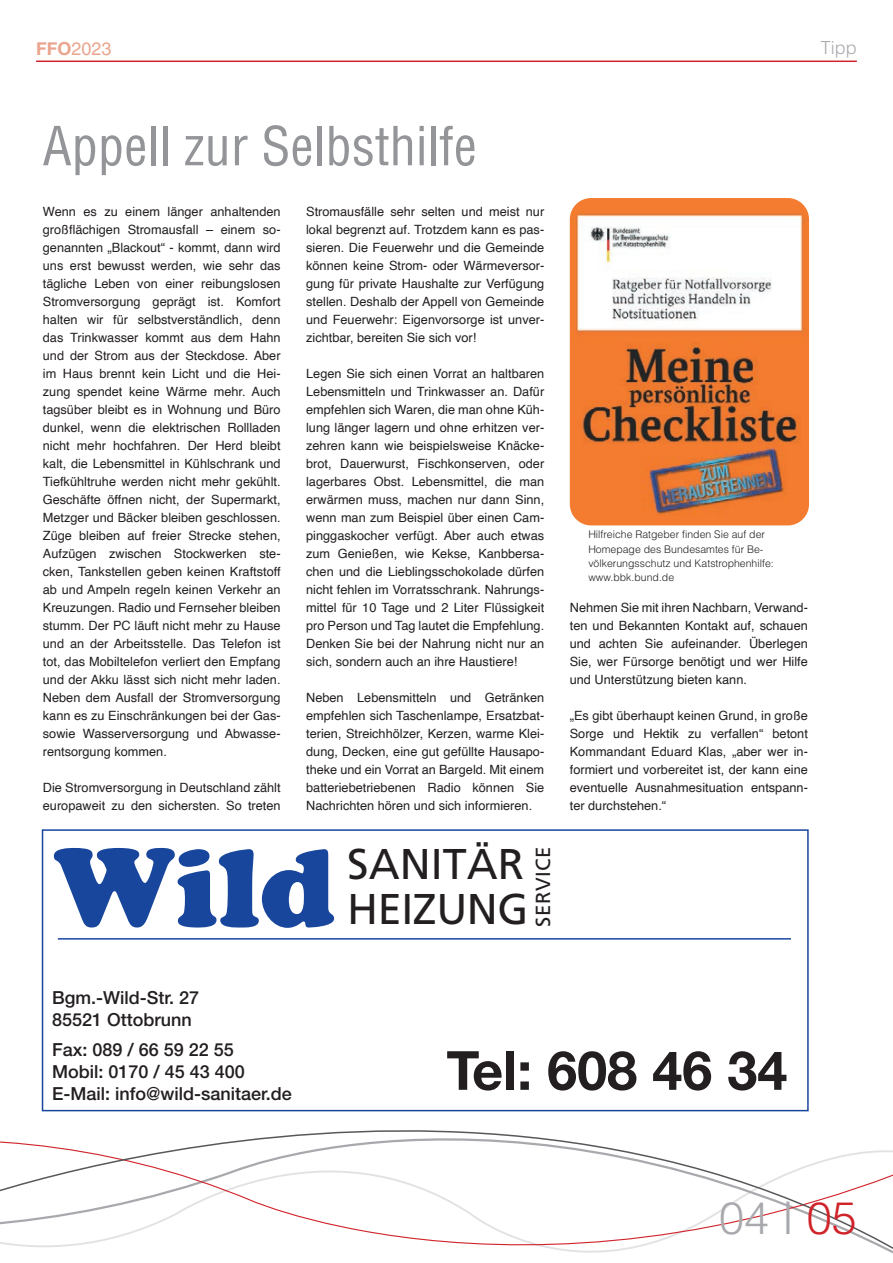
<style>
.page{position:relative;width:893px;height:1263px;background:#fff}
.page>*{position:absolute;margin:0;border:0;box-sizing:border-box;transform-origin:0 0}
.t1{font:110.1px "Cooper Black Std";color:#18469d}
.t2{font:700 54px "Helvetica Neue CE";color:#231f20}
.t3{font:condensed 52.5px "Helvetica LT Std";color:#939598}
.t4{font:300 45px "Helvetica LT Std";color:#a8a9ad}
.t5{font:43.05px/45.3px "Frutiger";letter-spacing:-.005em;color:#231f20}
.t6{font:20.4px "Frutiger CE";letter-spacing:.03em;color:#231f20}
.t7{font:500 18px/21.6px "Helvetica Neue CE";color:#231f20}
.t8{font:18px "Helvetica LT Std";color:#eaa58e}
.t9{font:300 18px "Helvetica LT Std";color:#a8a9ad}
.t10{font:12.75px/18px "Helvetica";color:#231f20;text-align:justify}
.t11{font:300 10.5px/14.2px "Helvetica LT Std";color:#231f20}
.s1{font-family:"Helvetica Neue";font-weight:700}
.s2{color:#d1232a}
</style>
<div class="page">
<svg style="left:0;top:972px;width:893px;height:282px"></svg>
<hr style="left:36px;top:61px;width:821px;height:1px;background:#d1232a">
<img style="left:570px;top:198px;width:239px;height:327px">
<div style="left:43px;top:830px;width:765px;height:280px;background:#fff"></div>
<div style="left:42px;top:829px;width:767px;height:282px;border:2px solid #18469d"></div>
<hr style="left:58px;top:938px;width:733px;height:1px;background:#18469d">
<h3 class="t8" style="left:36px;top:38px;width:77px"><span class="s1">FFO</span>2023</h3>
<h3 class="t9" style="left:821px;top:36px;width:37px">Tipp</h3>
<h3 class="t3" style="left:43px;top:113px;width:436px">Appell zur Selbsthilfe</h3>
<p class="t10" style="left:43px;top:203px;width:239px">Wenn es zu einem länger anhaltenden großflächigen Stromausfall – einem so&shy;genannten „Blackout“ - kommt, dann wird uns erst bewusst werden, wie sehr das tägliche Leben von einer reibungslosen Stromversorgung geprägt ist. Komfort halten wir für selbstverständlich, denn das Trinkwasser kommt aus dem Hahn und der Strom aus der Steckdose. Aber im Haus brennt kein Licht und die Hei&shy;zung spendet keine Wärme mehr. Auch tagsüber bleibt es in Wohnung und Büro dunkel, wenn die elektrischen Rollladen nicht mehr hochfahren. Der Herd bleibt kalt, die Lebensmittel in Kühlschrank und Tiefkühltruhe werden nicht mehr gekühlt.<br>Geschäfte öffnen nicht, der Supermarkt, Metzger und Bäcker bleiben geschlossen.<br>Züge bleiben auf freier Strecke stehen, Aufzügen zwischen Stockwerken ste&shy;cken, Tankstellen geben keinen Kraftstoff ab und Ampeln regeln keinen Verkehr an Kreuzungen. Radio und Fernseher bleiben stumm. Der PC läuft nicht mehr zu Hause und an der Arbeitsstelle. Das Telefon ist tot, das Mobiltelefon verliert den Empfang und der Akku lässt sich nicht mehr laden.<br>Neben dem Ausfall der Stromversorgung kann es zu Einschränkungen bei der Gas&shy;sowie Wasserversorgung und Abwasse&shy;rentsorgung kommen.</p>
<p class="t10" style="left:43px;top:779px;width:239px">Die Stromversorgung in Deutschland zählt europaweit zu den sichersten. So treten</p>
<p class="t10" style="left:306px;top:203px;width:240px">Stromausfälle sehr selten und meist nur lokal begrenzt auf. Trotzdem kann es pas&shy;sieren. Die Feuerwehr und die Gemeinde können keine Strom- oder Wärmeversor&shy;gung für private Haushalte zur Verfügung stellen. Deshalb der Appell von Gemeinde und Feuerwehr: Eigenvorsorge ist unver&shy;zichtbar, bereiten Sie sich vor!</p>
<p class="t10" style="left:306px;top:365px;width:240px">Legen Sie sich einen Vorrat an haltbaren Lebensmitteln und Trinkwasser an. Dafür empfehlen sich Waren, die man ohne Küh&shy;lung länger lagern und ohne erhitzen ver&shy;zehren kann wie beispielsweise Knäcke&shy;brot, Dauerwurst, Fischkonserven, oder lagerbares Obst. Lebensmittel, die man erwärmen muss, machen nur dann Sinn, wenn man zum Beispiel über einen Cam&shy;pinggaskocher verfügt. Aber auch etwas zum Genießen, wie Kekse, Kanbbersa&shy;chen und die Lieblingsschokolade dürfen nicht fehlen im Vorratsschrank. Nahrungs&shy;mittel für 10 Tage und 2 Liter Flüssigkeit pro Person und Tag lautet die Empfehlung.<br>Denken Sie bei der Nahrung nicht nur an sich, sondern auch an ihre Haustiere!</p>
<p class="t10" style="left:306px;top:689px;width:240px">Neben Lebensmitteln und Getränken empfehlen sich Taschenlampe, Ersatzbat&shy;terien, Streichhölzer, Kerzen, warme Klei&shy;dung, Decken, eine gut gefüllte Hausapo&shy;theke und ein Vorrat an Bargeld. Mit einem batteriebetriebenen Radio können Sie Nachrichten hören und sich informieren.</p>
<h1 class="t1" style="left:54px;top:821px;width:283px">Wild</h1>
<h3 class="t5" style="left:347px;top:841px;width:183px">SANITÄR<br>HEIZUNG</h3>
<h3 class="t6" style="left:531px;top:927px;width:82px;rotate:-90deg">SERVICE</h3>
<p class="t11" style="left:588px;top:527px;width:187px">Hilfreiche Ratgeber finden Sie auf der Homepage des Bundesamtes für Be&shy;völkerungsschutz und Katstrophenhilfe: www.bbk.bund.de</p>
<p class="t10" style="left:570px;top:599px;width:240px">Nehmen Sie mit ihren Nachbarn, Verwand&shy;ten und Bekannten Kontakt auf, schauen und achten Sie aufeinander. Überlegen Sie, wer Fürsorge benötigt und wer Hilfe und Unterstützung bieten kann.</p>
<p class="t10" style="left:570px;top:707px;width:240px">„Es gibt überhaupt keinen Grund, in große Sorge und Hektik zu verfallen“ betont Kommandant Eduard Klas, „aber wer in&shy;formiert und vorbereitet ist, der kann eine eventuelle Ausnahmesituation entspann&shy;ter durchstehen.“</p>
<h3 class="t7" style="left:52px;top:987px;width:149px">Bgm.-Wild-Str. 27<br>85521 Ottobrunn</h3>
<h3 class="t7" style="left:52px;top:1039px;width:241px">Fax: 089 / 66 59 22 55<br>Mobil: 0170 / 45 43 400<br>E-Mail: info@wild-sanitaer.de</h3>
<h2 class="t2" style="left:446px;top:1037px;width:342px">Tel: 608 46 34</h2>
<h3 class="t4" style="left:719px;top:1190px;width:139px">04 I <span class="s2">05</span></h3>
</div>
